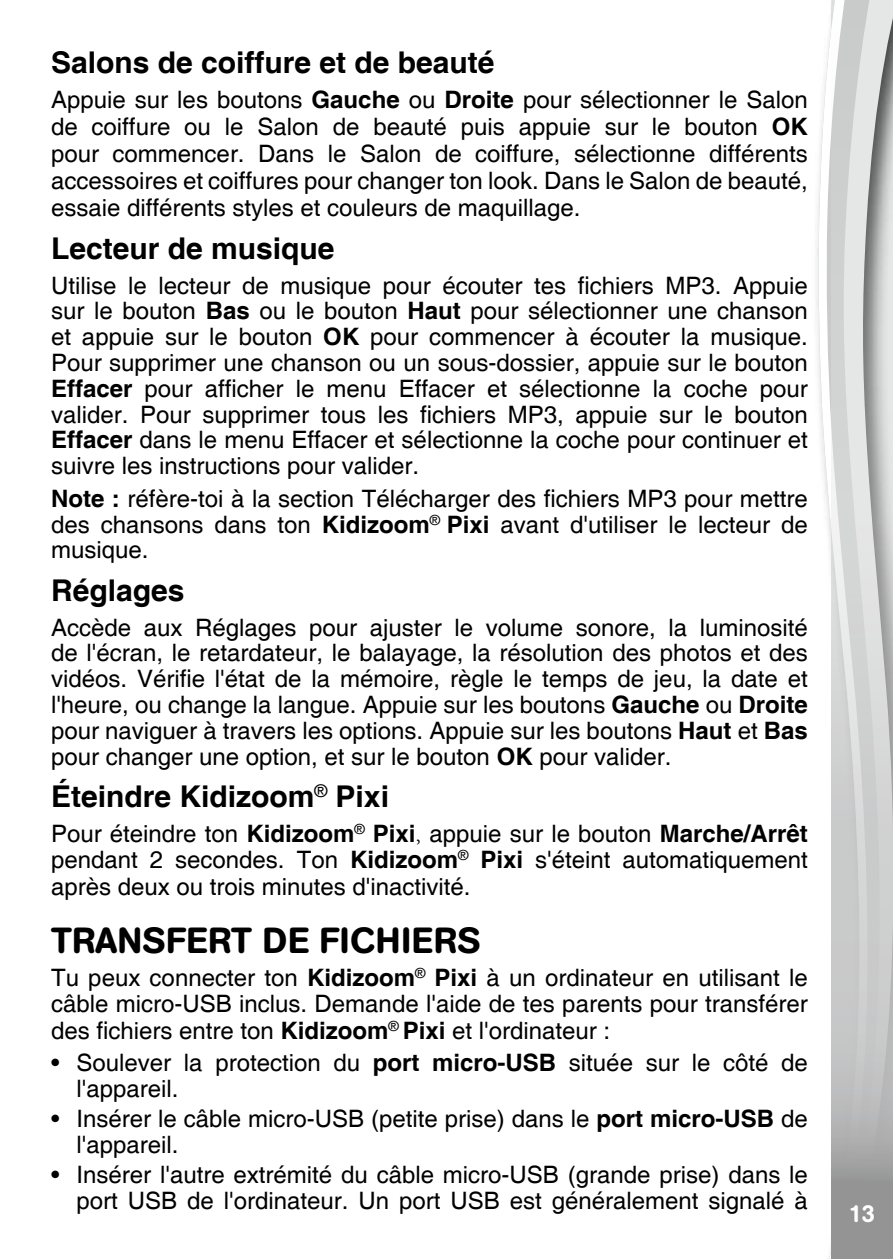
<style>
.page{position:relative;width:893px;height:1259px;background:#fff}
.page>*{position:absolute;margin:0;border:0;box-sizing:border-box;transform-origin:0 0}
.t1{font:500 36px "AG Book Rounded";letter-spacing:.02em;color:#000}
.t2{font:700 30px "Helvetica";color:#000}
.t3{font:24px/25.8px "Helvetica";color:#000;text-align:justify}
.t4{font:500 24px "AG Book Rounded";color:#fff}
.s1{font-weight:700}
.s2{font-family:"Adobe Song Std";font-weight:300}
</style>
<div class="page">
<svg style="left:818px;top:0;width:14px;height:1259px"></svg>
<svg style="left:832px;top:0;width:61px;height:1259px;background:#c6c7c7"></svg>
<p class="t2" style="left:51px;top:44px;width:445px">Salons de coiffure et de beauté</p>
<p class="t3" style="left:51px;top:87px;width:758px;line-height:27px">Appuie sur les boutons <span class="s1">Gauche</span> ou <span class="s1">Droite</span> pour sélectionner le Salon de coiffure ou le Salon de beauté puis appuie sur le bouton <span class="s1">OK </span>pour commencer. Dans le Salon de coiffure, sélectionne différents accessoires et coiffures pour changer ton look. Dans le Salon de beauté, essaie différents styles et couleurs de maquillage.</p>
<p class="t2" style="left:51px;top:230px;width:285px">Lecteur de musique</p>
<p class="t3" style="left:51px;top:273px;width:758px">Utilise le lecteur de musique pour écouter tes fichiers MP3. Appuie sur le bouton <span class="s1">Bas</span> ou le bouton <span class="s1">Haut</span> pour sélectionner une chanson et appuie sur le bouton <span class="s1">OK</span> pour commencer à écouter la musique.<br>Pour supprimer une chanson ou un sous-dossier, appuie sur le bouton <span class="s1">Effacer</span> pour afficher le menu Effacer et sélectionne la coche pour valider. Pour supprimer tous les fichiers MP3, appuie sur le bouton <span class="s1">Effacer</span> dans le menu Effacer et sélectionne la coche pour continuer et suivre les instructions pour valider.</p>
<p class="t3" style="left:51px;top:486px;width:758px"><span class="s1">Note :</span> réfère-toi à la section Télécharger des fichiers MP3 pour mettre des chansons dans ton <span class="s1">Kidizoom</span><sup>®</sup> <span class="s1">Pixi</span> avant d'utiliser le lecteur de musique.</p>
<p class="t2" style="left:51px;top:572px;width:135px">Réglages</p>
<p class="t3" style="left:51px;top:615px;width:758px">Accède aux Réglages pour ajuster le volume sonore, la luminosité de l'écran, le retardateur, le balayage, la résolution des photos et des vidéos. Vérifie l'état de la mémoire, règle le temps de jeu, la date et l'heure, ou change la langue. Appuie sur les boutons <span class="s1">Gauche</span> ou <span class="s1">Droite </span>pour naviguer à travers les options. Appuie sur les boutons <span class="s1">Haut</span> et <span class="s1">Bas </span>pour changer une option, et sur le bouton <span class="s1">OK</span> pour valider.</p>
<p class="t2" style="left:51px;top:778px;width:339px">Éteindre Kidizoom<sup>®</sup> Pixi</p>
<p class="t3" style="left:51px;top:821px;width:758px">Pour éteindre ton <span class="s1">Kidizoom</span><sup>®</sup> <span class="s1">Pixi</span><span class="s2">,</span> appuie sur le bouton <span class="s1">Marche/Arrêt </span>pendant 2 secondes. Ton <span class="s1">Kidizoom</span><sup>®</sup> <span class="s1">Pixi</span> s'éteint automatiquement après deux ou trois minutes d'inactivité.</p>
<h1 class="t1" style="left:51px;top:919px;width:431px">TRANSFERT DE FICHIERS</h1>
<p class="t3" style="left:51px;top:965px;width:758px">Tu peux connecter ton <span class="s1">Kidizoom</span><sup>®</sup> <span class="s1">Pixi</span> à un ordinateur en utilisant le câble micro-USB inclus. Demande l'aide de tes parents pour transférer des fichiers entre ton <span class="s1">Kidizoom</span><sup>®</sup> <span class="s1">Pixi</span> et l'ordinateur :</p>
<p class="t3" style="left:77px;top:1050px;width:733px;text-indent:-26px">• Soulever la protection du <span class="s1">port micro-USB</span> située sur le côté de l'appareil.</p>
<p class="t3" style="left:77px;top:1106px;width:733px;text-indent:-26px">• Insérer le câble micro-USB (petite prise) dans le <span class="s1">port micro-USB</span> de l'appareil.</p>
<p class="t3" style="left:51px;top:1162px;width:758px;text-align:right">• Insérer l'autre extrémité du câble micro-USB (grande prise) dans le port USB de l'ordinateur. Un port USB est généralement signalé à</p>
<p class="t4" style="left:848px;top:1199px;width:28px">13</p>
</div>
